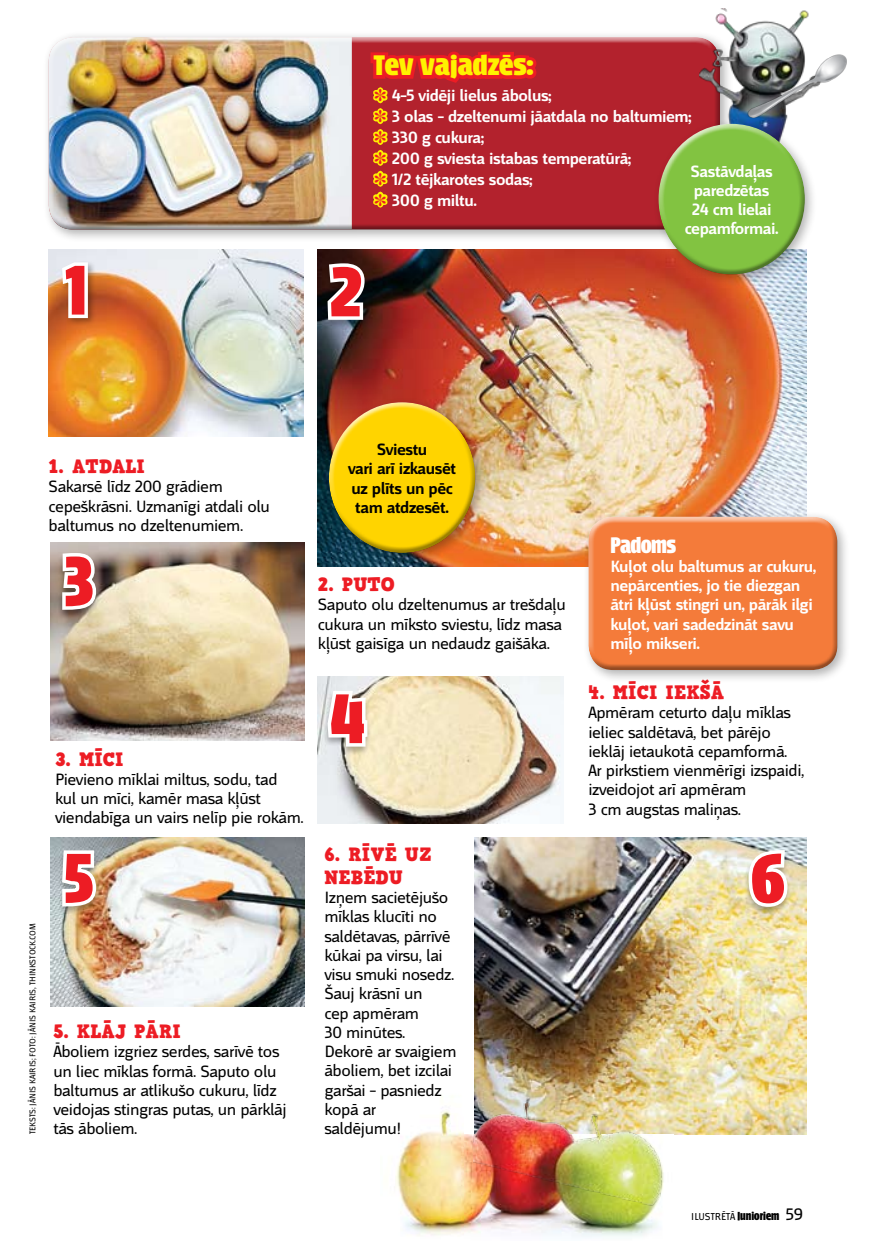
<style>
.page{position:relative;width:869px;height:1241px;background:#fff}
.page>*{position:absolute;margin:0;border:0;box-sizing:border-box;transform-origin:0 0}
.t1{font:900 73.85px "Mr Jones Sr LV2";color:#ed1c24}
.t2{font:900 29.75px "Mr Jones Sr LV2";letter-spacing:.01em;color:#fff200;scale:1.1 1}
.t3{font:900 23.62px "Mr Jones Sr LV2";letter-spacing:-.01em;color:#fff}
.t4{font:19.25px/22.8px "HVD Comic Serif Pro";color:#ed1c24}
.t5{font:17.15px/19.2px "Mr Jones La";letter-spacing:-.025em;color:#000}
.t6{font:700 17.15px/19.2px "Mr Jones La";letter-spacing:-.025em;color:#fff}
.t7{font:700 17.15px/19.2px "Mr Jones La";letter-spacing:-.025em;color:#000;text-align:center}
.t8{font:10.5px "Mr Jones La";color:#000}
.t9{font:8.75px "Mr Jones La";letter-spacing:-.01em;color:#000}
.s1{color:#ed1c24}
.s2{font-family:"Mr Jones Sr LV2";font-weight:900;font-size:12.25px}
.s3{font-size:17.5px}
</style>
<div class="page">
<img style="left:49px;top:250px;width:254px;height:187px">
<img style="left:318px;top:250px;width:487px;height:316px">
<div style="left:60px;top:260px;width:177px;height:136px;background:#000;opacity:.3"></div>
<svg style="left:58px;top:256px;width:33px;height:65px"></svg>
<div style="left:322px;top:263px;width:182px;height:136px;background:#000;opacity:.3"></div>
<svg style="left:324px;top:260px;width:44px;height:63px"></svg>
<div style="left:42px;top:31px;width:699px;height:219px;background:#000;opacity:.3"></div>
<div style="left:46px;top:36px;width:675px;height:196px;background:#000;opacity:.4"></div>
<svg style="left:367px;top:48px;width:172px;height:167px;background:#bd282a"></svg>
<img style="left:699px;top:8px;width:110px;height:110px">
<img style="left:735px;top:48px;width:112px;height:70px">
<img style="left:50px;top:543px;width:254px;height:197px">
<div style="left:652px;top:118px;width:172px;height:177px;background:#000;opacity:.3"></div>
<div style="left:655px;top:122px;width:150px;height:154px;background:#000;opacity:.4"></div>
<div style="left:57px;top:552px;width:179px;height:136px;background:#000;opacity:.3"></div>
<svg style="left:59px;top:549px;width:41px;height:64px"></svg>
<img style="left:318px;top:676px;width:245px;height:147px">
<div style="left:322px;top:396px;width:173px;height:177px;background:#000;opacity:.3"></div>
<div style="left:325px;top:400px;width:151px;height:154px;background:#000;opacity:.4"></div>
<div style="left:322px;top:690px;width:186px;height:136px;background:#000;opacity:.3"></div>
<svg style="left:324px;top:687px;width:47px;height:63px"></svg>
<img style="left:50px;top:837px;width:254px;height:169px">
<div style="left:57px;top:849px;width:179px;height:136px;background:#000;opacity:.3"></div>
<svg style="left:58px;top:846px;width:42px;height:63px"></svg>
<img style="left:474px;top:837px;width:331px;height:296px">
<div style="left:582px;top:510px;width:275px;height:180px;background:#000;opacity:.3"></div>
<div style="left:585px;top:514px;width:252px;height:157px;background:#000;opacity:.4"></div>
<div style="left:742px;top:849px;width:126px;height:136px;background:#000;opacity:.3"></div>
<svg style="left:744px;top:846px;width:46px;height:64px"></svg>
<img style="left:464px;top:1134px;width:190px;height:103px">
<img style="left:473px;top:1084px;width:208px;height:145px">
<img style="left:395px;top:1107px;width:69px;height:128px">
<h1 class="t1" style="left:66px;top:252px;width:22px">1</h1>
<h1 class="t1" style="left:331px;top:254px;width:31px">2</h1>
<h2 class="t2" style="left:373px;top:50px;width:146px">Tev vajadzēs:</h2>
<p class="t6" style="left:374px;top:85px;width:318px;line-height:20.8px"><span class="s1">✽</span> 4–5 vidēji lielus ābolus;<br><span class="s1">✽</span> 3 olas – dzeltenumi jāatdala no baltumiem; <span class="s1">✽</span> 330 g cukura;<br><span class="s1">✽</span> 200 g sviesta istabas temperatūrā;<br><span class="s1">✽</span> 1/2 tējkarotes sodas;<br><span class="s1">✽</span> 300 g miltu.</p>
<p class="t6" style="left:684px;top:161px;width:95px;text-align:center">Sastāvdaļas paredzētas<br>24 cm lielai cepamformai.</p>
<p class="t4" style="left:49px;top:455px;width:98px">1. ATDALI</p>
<p class="t5" style="left:49px;top:477px;width:223px">Sakarsē līdz 200 grādiem cepeškrāsni. Uzmanīgi atdali olu baltumus no dzeltenumiem.</p>
<h1 class="t1" style="left:66px;top:543px;width:28px">3</h1>
<p class="t7" style="left:348px;top:440px;width:109px">Sviestu<br>vari arī izkausēt uz plīts un pēc tam atdzesēt.</p>
<p class="t4" style="left:318px;top:573px;width:79px">2. PUTO</p>
<p class="t5" style="left:318px;top:595px;width:249px">Saputo olu dzeltenumus ar trešdaļu cukura un mīksto sviestu, līdz masa kļūst gaisīga un nedaudz gaišāka.</p>
<p class="t9" style="left:28px;top:1134px;width:213px;rotate:-90deg">TEKSTS: JĀNIS KAIRIS; FOTO: JĀNIS KAIRIS, thinkstock.com</p>
<p class="t4" style="left:55px;top:747px;width:70px">3. MĪCI</p>
<p class="t5" style="left:55px;top:769px;width:250px">Pievieno mīklai miltus, sodu, tad<br>kul un mīci, kamēr masa kļūst viendabīga un vairs nelīp pie rokām.</p>
<h1 class="t1" style="left:66px;top:839px;width:28px">5</h1>
<p class="t4" style="left:53px;top:1020px;width:129px">5. KLĀJ PĀRI</p>
<p class="t5" style="left:53px;top:1041px;width:235px">Āboliem izgriez serdes, sarīvē tos un liec mīklas formā. Saputo olu baltumus ar atlikušo cukuru, līdz veidojas stingras putas, un pārklāj tās āboliem.</p>
<h1 class="t1" style="left:331px;top:680px;width:35px">4</h1>
<p class="t4" style="left:324px;top:843px;width:108px">6. RĪVĒ UZ<br>NEBĒDU</p>
<p class="t5" style="left:324px;top:887px;width:133px">Izņem sacietējušo mīklas klucīti no saldētavas, pārrīvē kūkai pa virsu, lai visu smuki nosedz.<br>Šauj krāsnī un<br>cep apmēram<br>30 minūtes.<br>Dekorē ar svaigiem āboliem, bet izcilai garšai – pasniedz kopā ar saldējumu!</p>
<h3 class="t3" style="left:610px;top:532px;width:67px">Padoms</h3>
<p class="t6" style="left:610px;top:556px;width:207px">Kuļot olu baltumus ar cukuru, nepārcenties, jo tie diezgan ātri kļūst stingri un, pārāk ilgi kuļot, vari sadedzināt savu mīļo mikseri.</p>
<p class="t4" style="left:588px;top:681px;width:137px">4. MĪCI IEKŠĀ</p>
<p class="t5" style="left:588px;top:703px;width:217px">Apmēram ceturto daļu mīklas ieliec saldētavā, bet pārējo ieklāj ietaukotā cepamformā.<br>Ar pirkstiem vienmērīgi izspaidi, izveidojot arī apmēram<br>3 cm augstas maliņas.</p>
<h1 class="t1" style="left:751px;top:839px;width:33px">6</h1>
<p class="t8" style="left:691px;top:1210px;width:113px">Ilustrētā <span class="s2">Junioriem</span> <span class="s3">59</span></p>
</div>
